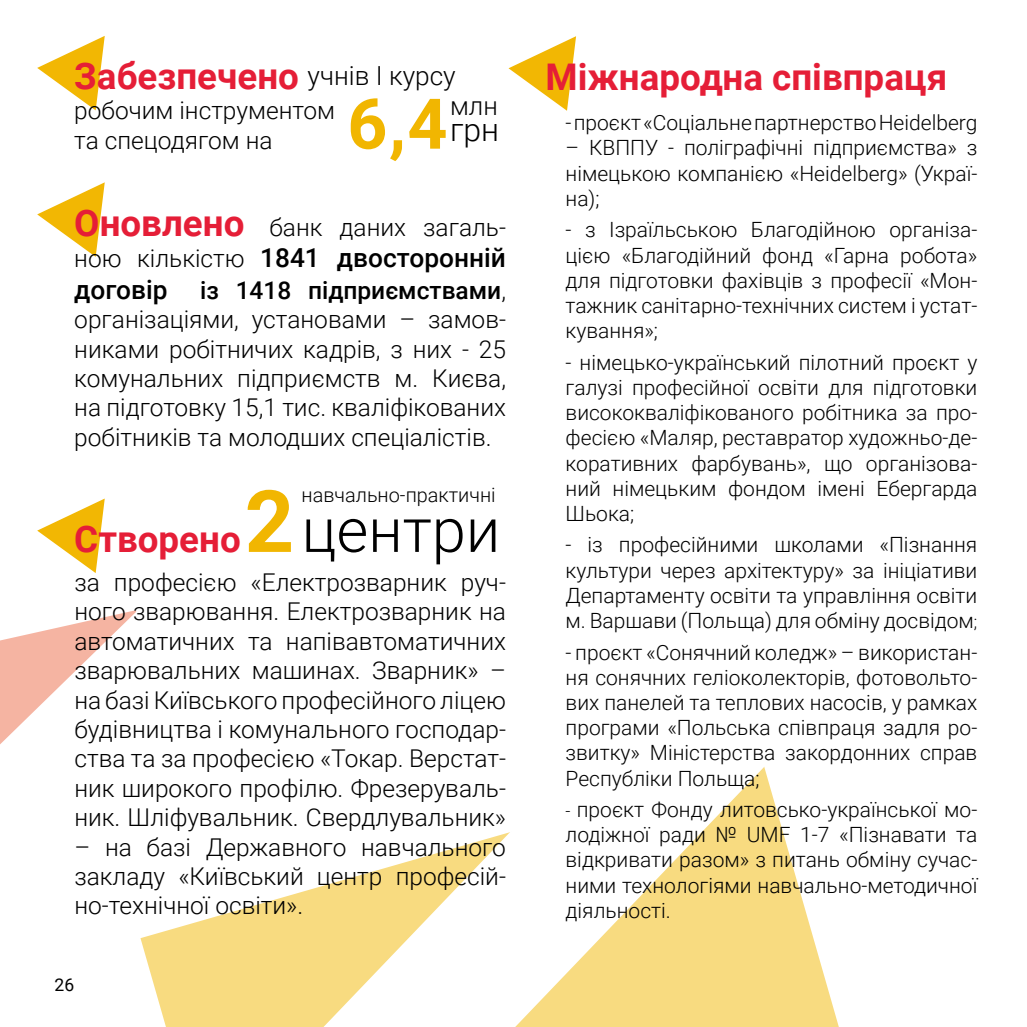
<style>
.page{position:relative;width:1027px;height:1027px;background:#fff}
.page>*{position:absolute;margin:0;border:0;box-sizing:border-box;transform-origin:0 0}
.t1{font:700 86.27px "Roboto";color:#f1b601}
.t2{font:700 70px "Roboto";color:#f1b601}
.t3{font:700 36.75px "Roboto";color:#e51e37}
.t4{font:300 32.02px "Roboto";color:#000}
.t5{font:500 26.25px/31.5px "Roboto";color:#000}
.t6{font:300 26.25px "Roboto";color:#000}
.t7{font:300 25.72px "Roboto";color:#000}
.t8{font:300 24.5px/29.4px "Roboto";color:#000;text-align:justify}
.t9{font:300 21px/25.2px "Roboto";color:#000;text-align:justify}
.t10{font:300 19.95px "Roboto";color:#000}
.t11{font:17.5px "Roboto";color:#000}
.s1{font-weight:700;font-size:36.75px;color:#e51e37}
.s2{font-weight:300;font-size:24.5px}
.s3{font-weight:500}
.s4{font-weight:300;font-size:61.43px;color:#000}
.s5{font-size:17.5px}
</style>
<div class="page">
<svg style="left:0;top:610px;width:137px;height:134px"></svg>
<svg style="left:140px;top:791px;width:699px;height:236px"></svg>
<svg style="left:323px;top:767px;width:448px;height:260px"></svg>
<svg style="left:37px;top:36px;width:68px;height:74px"></svg>
<svg style="left:37px;top:498px;width:68px;height:75px"></svg>
<svg style="left:37px;top:182px;width:68px;height:75px"></svg>
<svg style="left:508px;top:36px;width:68px;height:75px"></svg>
<h3 class="t3" style="left:74px;top:50px;width:226px">Забезпечено</h3>
<p class="t6" style="left:308px;top:58px;width:150px">учнів І курсу</p>
<p class="t8" style="left:74px;top:95px;width:262px">робочим інструментом та спецодягом на</p>
<h2 class="t2" style="left:347px;top:75px;width:102px">6,4</h2>
<p class="t7" style="left:450px;top:88px;width:49px">млн</p>
<h3 class="t4" style="left:450px;top:107px;width:51px">грн</h3>
<p class="t8" style="left:74px;top:211px;width:433px"><span class="s1">Оновлено</span> банк даних загаль-</p>
<p class="t5" style="left:74px;top:241px;width:433px"><span class="s2">ною кількістю</span> 1841 двосторонній договір</p>
<p class="t8" style="left:74px;top:274px;width:433px;text-indent:126px"><span class="s3">із 1418 підприємствами</span>, організаціями, установами – замов&shy;никами робітничих кадрів, з них - 25 комунальних підприємств м. Києва, на підготовку 15,1 тис. кваліфікованих робітників та молодших спеціалістів.</p>
<p class="t10" style="left:302px;top:481px;width:196px">навчально-практичні</p>
<h3 class="t3" style="left:74px;top:513px;width:427px">Створено <span class="s4">центри</span></h3>
<h1 class="t1" style="left:245px;top:461px;width:51px">2</h1>
<p class="t8" style="left:74px;top:567px;width:433px">за професією «Електрозварник руч&shy;ного зварювання. Електрозварник на автоматичних та напівавтоматичних зварювальних машинах. Зварник» – на базі Київського професійного ліцею будівництва і комунального господар&shy;ства та за професією «Токар. Верстат&shy;ник широкого профілю. Фрезеруваль&shy;ник. Шліфувальник. Свердлувальник»</p>
<p class="t8" style="left:74px;top:831px;width:433px">– на базі Державного навчального закладу «Київський центр професій&shy;но-технічної освіти».</p>
<p class="t11" style="left:55px;top:972px;width:21px">26</p>
<h3 class="t3" style="left:546px;top:51px;width:403px">Міжнародна співпраця</h3>
<p class="t9" style="left:566px;top:109px;width:413px">- проєкт «Соціальне партнерство Heidelberg</p>
<p class="t9" style="left:566px;top:135px;width:413px">– КВППУ - поліграфічні підприємства» з німецькою компанією «Heidelberg» (Украї&shy;на);</p>
<p class="t9" style="left:566px;top:217px;width:413px">- з Ізраїльською Благодійною організа&shy;цією «Благодійний фонд «Гарна робота» для підготовки фахівців з професії «Мон&shy;тажник санітарно-технічних систем і устат&shy;кування»;</p>
<p class="t9" style="left:566px;top:349px;width:413px">- німецько-український пілотний проєкт у галузі професійної освіти для підготовки висококваліфікованого робітника за про&shy;фесією «Маляр, реставратор художньо-де&shy;коративних фарбувань», що організова&shy;ний німецьким фондом імені Ебергарда Шьока;</p>
<p class="t9" style="left:566px;top:532px;width:413px">- із професійними школами «Пізнання культури через архітектуру» за ініціативи Департаменту освіти та управління освіти м. Варшави (Польща) для обміну досвідом<span class="s5">;</span></p>
<p class="t9" style="left:566px;top:639px;width:413px">- проєкт «Сонячний коледж» – використан&shy;ня сонячних геліоколекторів, фотовольто&shy;вих панелей та теплових насосів, у рамках програми «Польська співпраця задля ро&shy;звитку» Міністерства закордонних справ Республіки Польща;</p>
<p class="t9" style="left:566px;top:796px;width:413px"><span class="s5">-</span> проєкт Фонду литовсько-української мо&shy;лодіжної ради № UMF 1-7 «Пізнавати та відкривати разом» з питань обміну сучас&shy;ними технологіями навчально-методичної діяльності.</p>
</div>
